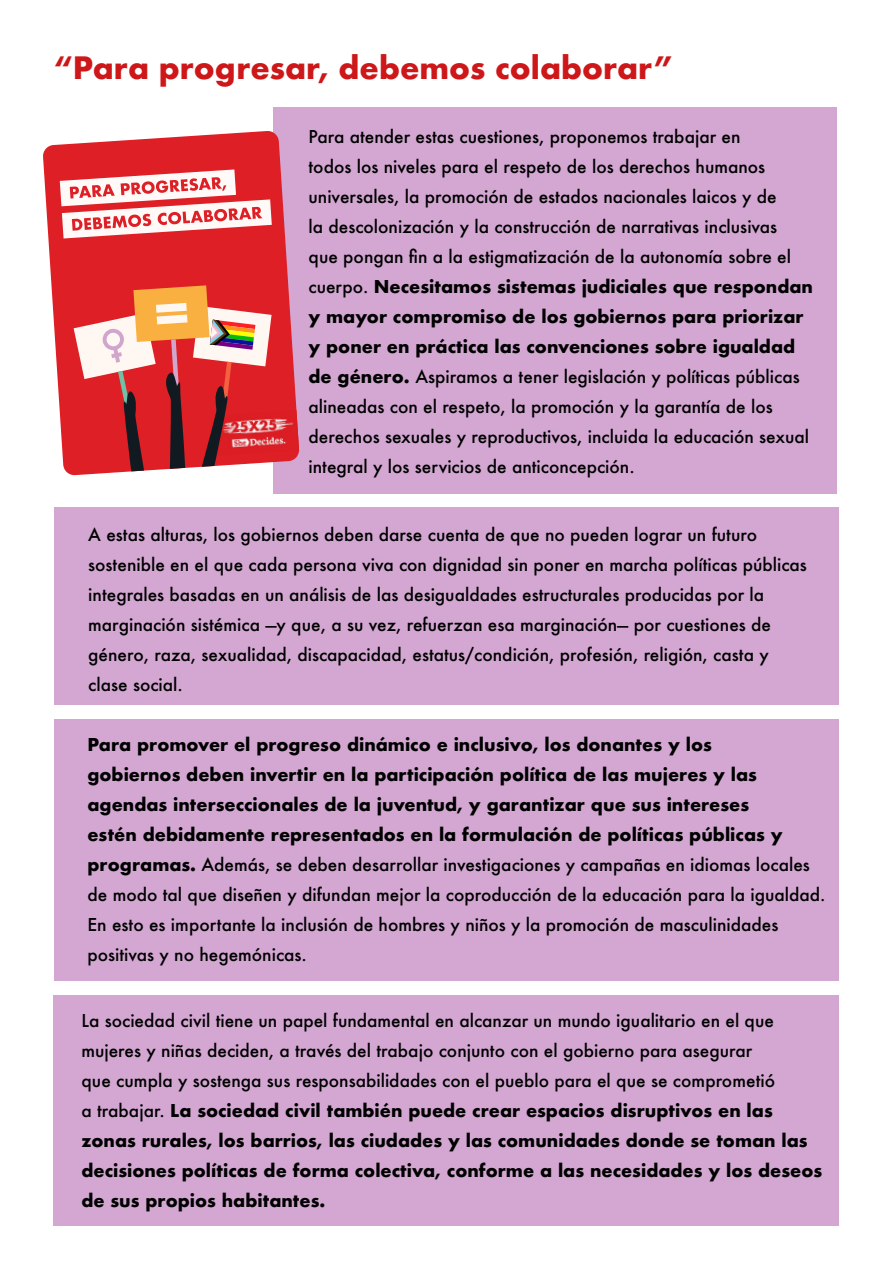
<style>
.page{position:relative;width:893px;height:1263px;background:#fff}
.page>*{position:absolute;margin:0;border:0;box-sizing:border-box;transform-origin:0 0}
.t1{font:700 30px "Futura";color:#cd1719}
.t2{font:500 17.25px/30px "Futura";color:#000}
.t3{font:700 17.25px/30px "Futura";color:#000}
.s1{font-weight:700}
.s2{font-weight:500}
</style>
<div class="page">
<div style="left:274px;top:107px;width:563px;height:387px;background:#d3a7d2"></div>
<div style="left:54px;top:507px;width:785px;height:198px;background:#d3a7d2"></div>
<div style="left:54px;top:719px;width:785px;height:262px;background:#d3a7d2"></div>
<div style="left:53px;top:995px;width:786px;height:230px;background:#d3a7d2"></div>
<svg style="left:43px;top:131px;width:254px;height:344px;fill:#de1f26"></svg>
<svg style="left:60px;top:169px;width:212px;height:69px"></svg>
<img style="left:272px;top:410px;width:27px;height:46px">
<svg style="left:74px;top:285px;width:198px;height:186px"></svg>
<h1 class="t1" style="left:54px;top:46px;width:621px">“Para progresar, debemos colaborar”</h1>
<p class="t2" style="left:308px;top:122px;width:506px">Para atender estas cuestiones, proponemos trabajar en<br>todos los niveles para el respeto de los derechos humanos universales, la promoción de estados nacionales laicos y de<br>la descolonización y la construcción de narrativas inclusivas<br>que pongan fin a la estigmatización de la autonomía sobre el cuerpo. <span class="s1">Necesitamos sistemas judiciales que respondan y mayor compromiso de los gobiernos para priorizar y poner en práctica las convenciones sobre igualdad de género.</span> Aspiramos a tener legislación y políticas públicas alineadas con el respeto, la promoción y la garantía de los derechos sexuales y reproductivos, incluida la educación sexual integral y los servicios de anticoncepción.</p>
<p class="t2" style="left:88px;top:519px;width:720px">A estas alturas, los gobiernos deben darse cuenta de que no pueden lograr un futuro sostenible en el que cada persona viva con dignidad sin poner en marcha políticas públicas integrales basadas en un análisis de las desigualdades estructurales producidas por la marginación sistémica —y que, a su vez, refuerzan esa marginación— por cuestiones de género, raza, sexualidad, discapacidad, estatus/condición, profesión, religión, casta y clase social.</p>
<p class="t3" style="left:87px;top:730px;width:739px">Para promover el progreso dinámico e inclusivo, los donantes y los<br>gobiernos deben invertir en la participación política de las mujeres y las agendas interseccionales de la juventud, y garantizar que sus intereses<br>estén debidamente representados en la formulación de políticas públicas y programas. <span class="s2">Además, se deben desarrollar investigaciones y campañas en idiomas locales de modo tal que diseñen y difundan mejor la coproducción de la educación para la igualdad.<br>En esto es importante la inclusión de hombres y niños y la promoción de masculinidades positivas y no hegemónicas.</span></p>
<p class="t2" style="left:81px;top:1005px;width:742px">La sociedad civil tiene un papel fundamental en alcanzar un mundo igualitario en el que mujeres y niñas deciden, a través del trabajo conjunto con el gobierno para asegurar<br>que cumpla y sostenga sus responsabilidades con el pueblo para el que se comprometió<br>a trabajar. <span class="s1">La sociedad civil también puede crear espacios disruptivos en las zonas rurales, los barrios, las ciudades y las comunidades donde se toman las decisiones políticas de forma colectiva, conforme a las necesidades y los deseos de sus propios habitantes.</span></p>
</div>
